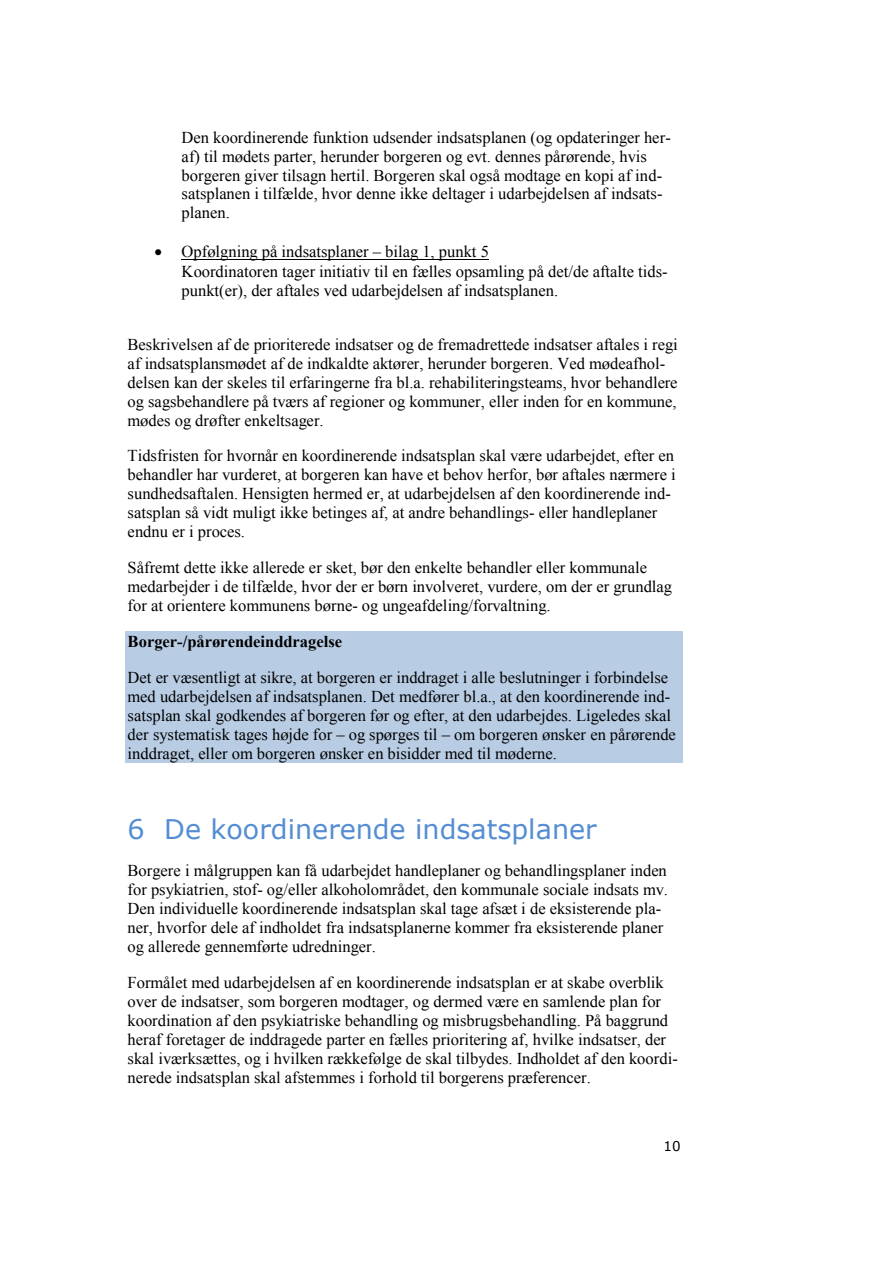
<style>
.page{position:relative;width:893px;height:1263px;background:#fff}
.page>*{position:absolute;margin:0;border:0;box-sizing:border-box;transform-origin:0 0}
.t1{font:27px "Verdana";color:#548dd4}
.t2{font:16.5px/19px "Times New Roman";color:#000}
.t3{font:700 16.5px "Times New Roman";color:#000}
.t4{font:13.5px "Verdana";color:#000}
</style>
<div class="page">
<hr style="left:182px;top:259px;width:307px;height:1px;background:#000">
<div style="left:125px;top:631px;width:558px;height:37px;background:#b8cce4"></div>
<div style="left:125px;top:668px;width:558px;height:19px;background:#b8cce4"></div>
<div style="left:125px;top:687px;width:558px;height:19px;background:#b8cce4"></div>
<div style="left:125px;top:706px;width:558px;height:19px;background:#b8cce4"></div>
<div style="left:125px;top:725px;width:558px;height:19px;background:#b8cce4"></div>
<div style="left:125px;top:744px;width:558px;height:19px;background:#b8cce4"></div>
<p class="t2" style="left:182px;top:128px;width:491px">Den koordinerende funktion udsender indsatsplanen (og opdateringer her&shy;af) til mødets parter, herunder borgeren og evt. dennes pårørende, hvis borgeren giver tilsagn hertil. Borgeren skal også modtage en kopi af ind&shy;satsplanen i tilfælde, hvor denne ikke deltager i udarbejdelsen af indsats&shy;planen.</p>
<p class="t2" style="left:155px;top:242px;width:336px">• Opfølgning på indsatsplaner – bilag 1, punkt 5</p>
<p class="t2" style="left:182px;top:261px;width:488px">Koordinatoren tager initiativ til en fælles opsamling på det/de aftalte tids&shy;punkt(er), der aftales ved udarbejdelsen af indsatsplanen.</p>
<p class="t2" style="left:128px;top:335px;width:552px">Beskrivelsen af de prioriterede indsatser og de fremadrettede indsatser aftales i regi af indsatsplansmødet af de indkaldte aktører, herunder borgeren. Ved mødeafhol&shy;delsen kan der skeles til erfaringerne fra bl.a. rehabiliteringsteams, hvor behandlere og sagsbehandlere på tværs af regioner og kommuner, eller inden for en kommune, mødes og drøfter enkeltsager.</p>
<p class="t2" style="left:128px;top:446px;width:550px">Tidsfristen for hvornår en koordinerende indsatsplan skal være udarbejdet, efter en behandler har vurderet, at borgeren kan have et behov herfor, bør aftales nærmere i sundhedsaftalen. Hensigten hermed er, at udarbejdelsen af den koordinerende ind&shy;satsplan så vidt muligt ikke betinges af, at andre behandlings- eller handleplaner endnu er i proces.</p>
<p class="t2" style="left:128px;top:558px;width:546px">Såfremt dette ikke allerede er sket, bør den enkelte behandler eller kommunale medarbejder i de tilfælde, hvor der er børn involveret, vurdere, om der er grundlag for at orientere kommunens børne- og ungeafdeling/forvaltning.</p>
<p class="t3" style="left:128px;top:632px;width:216px">Borger-/pårørendeinddragelse</p>
<p class="t2" style="left:128px;top:668px;width:550px">Det er væsentligt at sikre, at borgeren er inddraget i alle beslutninger i forbindelse med udarbejdelsen af indsatsplanen. Det medfører bl.a., at den koordinerende ind&shy;satsplan skal godkendes af borgeren før og efter, at den udarbejdes. Ligeledes skal der systematisk tages højde for – og spørges til – om borgeren ønsker en pårørende inddraget, eller om borgeren ønsker en bisidder med til møderne.</p>
<h1 class="t1" style="left:128px;top:812px;width:470px">6 De koordinerende indsatsplaner</h1>
<p class="t2" style="left:128px;top:861px;width:542px">Borgere i målgruppen kan få udarbejdet handleplaner og behandlingsplaner inden for psykiatrien, stof- og/eller alkoholområdet, den kommunale sociale indsats mv.<br>Den individuelle koordinerende indsatsplan skal tage afsæt i de eksisterende pla&shy;ner, hvorfor dele af indholdet fra indsatsplanerne kommer fra eksisterende planer og allerede gennemførte udredninger.</p>
<p class="t2" style="left:128px;top:973px;width:552px">Formålet med udarbejdelsen af en koordinerende indsatsplan er at skabe overblik over de indsatser, som borgeren modtager, og dermed være en samlende plan for koordination af den psykiatriske behandling og misbrugsbehandling. På baggrund heraf foretager de inddragede parter en fælles prioritering af, hvilke indsatser, der skal iværksættes, og i hvilken rækkefølge de skal tilbydes. Indholdet af den koordi&shy;nerede indsatsplan skal afstemmes i forhold til borgerens præferencer.</p>
<p class="t4" style="left:663px;top:1137px;width:19px">10</p>
</div>
